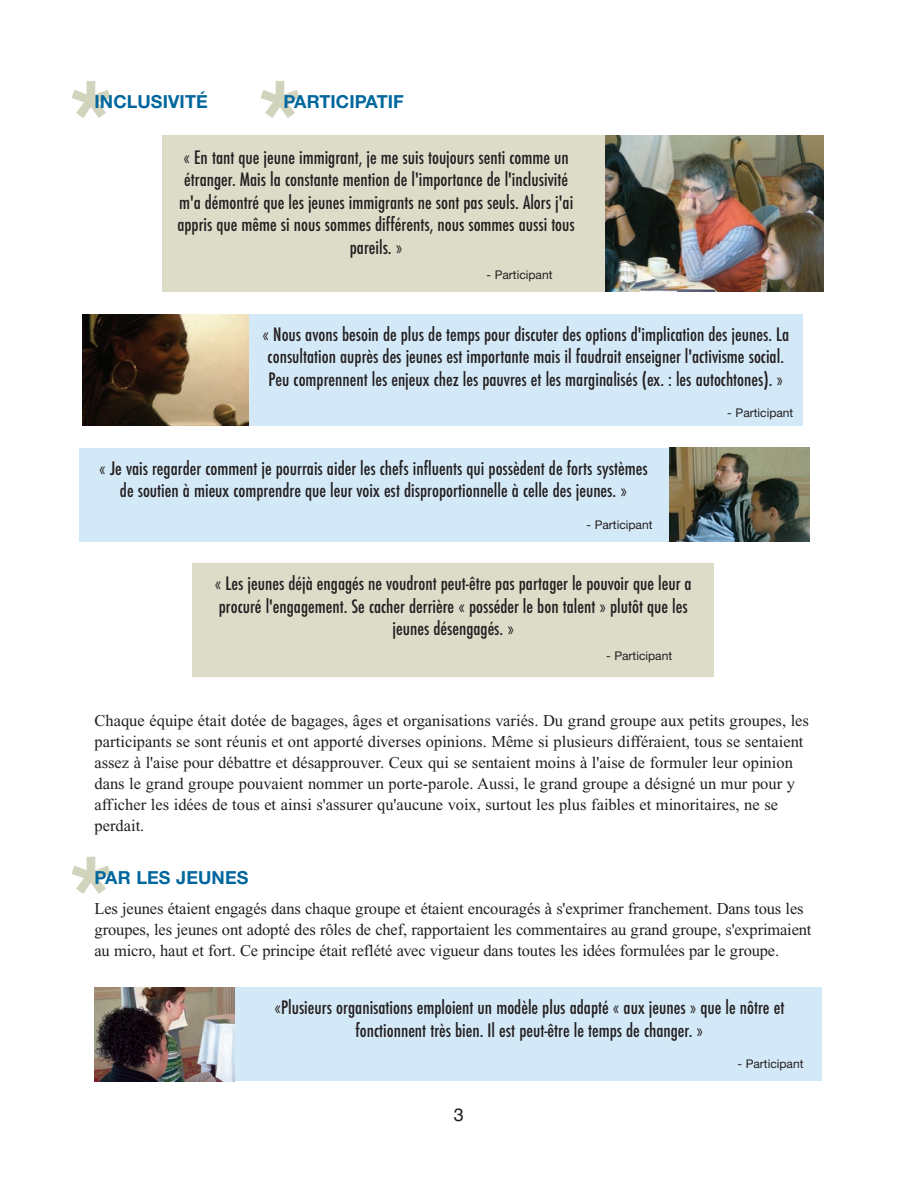
<style>
.page{position:relative;width:918px;height:1188px;background:#fff}
.page>*{position:absolute;margin:0;border:0;box-sizing:border-box;transform-origin:0 0}
.t1{font:700 108px "Helvetica Neue";color:#d1d3bc}
.t2{font:500 condensed 18px/22.5px "Futura";color:#231f20;text-align:center}
.t3{font:700 18px "Helvetica Neue";letter-spacing:.005em;color:#00679d}
.t4{font:18px "Helvetica";color:#231f20}
.t5{font:16.5px/21px "Times New Roman";color:#231f20}
.t6{font:12px "Helvetica Neue";color:#231f20}
</style>
<div class="page">
<div style="left:162px;top:135px;width:444px;height:156px;background:#dcdcc9"></div>
<img style="left:605px;top:135px;width:219px;height:156px">
<div style="left:79px;top:448px;width:592px;height:94px;background:#d4e9f7"></div>
<img style="left:669px;top:448px;width:141px;height:94px">
<div style="left:230px;top:987px;width:592px;height:94px;background:#d4e9f7"></div>
<img style="left:94px;top:987px;width:141px;height:94px">
<div style="left:192px;top:563px;width:521px;height:113px;background:#dcdcc9"></div>
<div style="left:228px;top:314px;width:575px;height:111px;background:#d4e9f7"></div>
<img style="left:82px;top:314px;width:166px;height:111px">
<h1 class="t1" style="left:258px;top:81px;width:45px">*</h1>
<h1 class="t1" style="left:69px;top:81px;width:45px">*</h1>
<p class="t3" style="left:94px;top:96px;width:115px">INCLUSIVITÉ</p>
<p class="t3" style="left:284px;top:96px;width:122px">PARTICIPATIF</p>
<p class="t2" style="left:177px;top:146px;width:399px">« En tant que jeune immigrant, je me suis toujours senti comme un étranger. Mais la constante mention de l'importance de l'inclusivité m'a démontré que les jeunes immigrants ne sont pas seuls. Alors j'ai appris que même si nous sommes différents, nous sommes aussi tous pareils. »</p>
<p class="t6" style="left:486px;top:270px;width:68px">- Participant</p>
<p class="t2" style="left:262px;top:323px;width:528px;text-align:left">« Nous avons besoin de plus de temps pour discuter des options d'implication des jeunes. La consultation auprès des jeunes est importante mais il faudrait enseigner l'activisme social.<br>Peu comprennent les enjeux chez les pauvres et les marginalisés (ex. : les autochtones). »</p>
<p class="t6" style="left:727px;top:409px;width:68px">- Participant</p>
<p class="t2" style="left:99px;top:457px;width:550px">« Je vais regarder comment je pourrais aider les chefs influents qui possèdent de forts systèmes de soutien à mieux comprendre que leur voix est disproportionnelle à celle des jeunes. »</p>
<p class="t6" style="left:586px;top:520px;width:68px">- Participant</p>
<p class="t2" style="left:215px;top:573px;width:478px">« Les jeunes déjà engagés ne voudront peut-être pas partager le pouvoir que leur a procuré l'engagement. Se cacher derrière « posséder le bon talent » plutôt que les jeunes désengagés. »</p>
<p class="t6" style="left:606px;top:652px;width:68px">- Participant</p>
<p class="t5" style="left:94px;top:712px;width:716px">Chaque équipe était dotée de bagages, âges et organisations variés. Du grand groupe aux petits groupes, les participants se sont réunis et ont apporté diverses opinions. Même si plusieurs différaient, tous se sentaient assez à l'aise pour débattre et désapprouver. Ceux qui se sentaient moins à l'aise de formuler leur opinion dans le grand groupe pouvaient nommer un porte-parole. Aussi, le grand groupe a désigné un mur pour y afficher les idées de tous et ainsi s'assurer qu'aucune voix, surtout les plus faibles et minoritaires, ne se perdait.</p>
<p class="t3" style="left:94px;top:871px;width:156px">PAR LES JEUNES</p>
<p class="t5" style="left:94px;top:899px;width:719px">Les jeunes étaient engagés dans chaque groupe et étaient encouragés à s'exprimer franchement. Dans tous les groupes, les jeunes ont adopté des rôles de chef, rapportaient les commentaires au grand groupe, s'exprimaient au micro, haut et fort. Ce principe était reflété avec vigueur dans toutes les idées formulées par le groupe.</p>
<h1 class="t1" style="left:69px;top:857px;width:45px">*</h1>
<p class="t2" style="left:274px;top:997px;width:511px">«Plusieurs organisations emploient un modèle plus adapté « aux jeunes » que le nôtre et fonctionnent très bien. Il est peut-être le temps de changer. »</p>
<p class="t6" style="left:737px;top:1060px;width:68px">- Participant</p>
<p class="t4" style="left:454px;top:1104px;width:12px">3</p>
</div>
